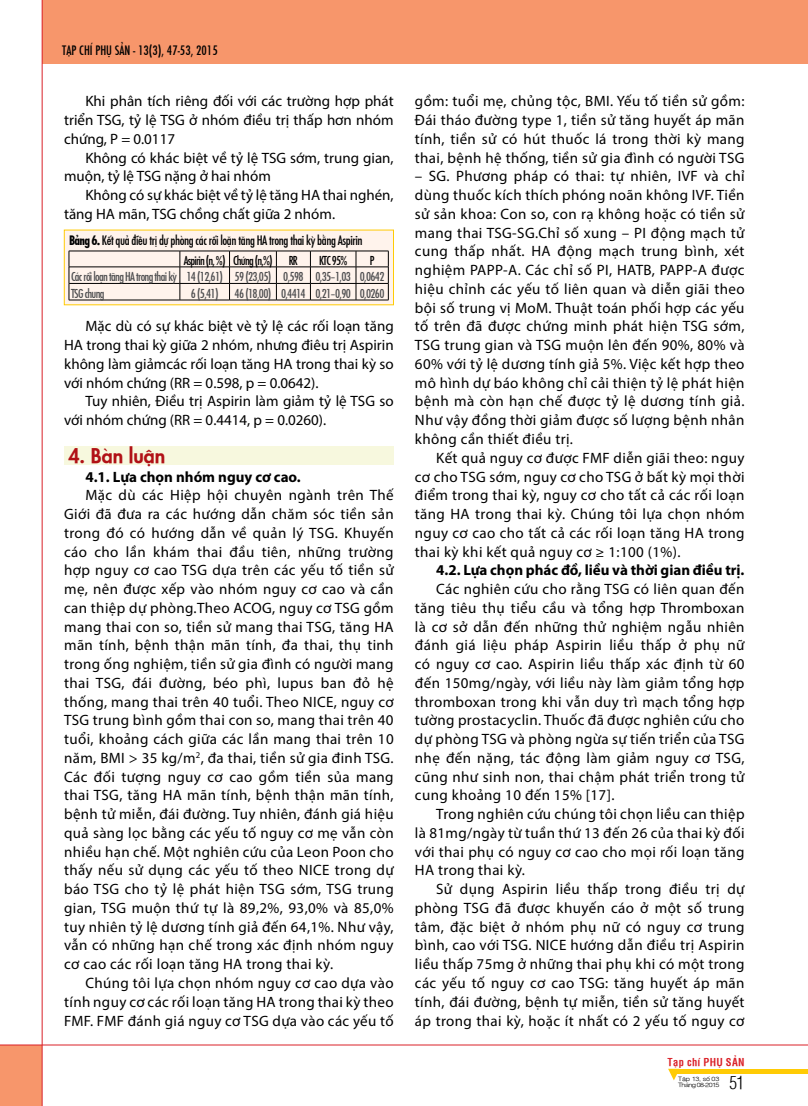
<style>
.page{position:relative;width:808px;height:1106px;background:#fff}
.page>*{position:absolute;margin:0;border:0;box-sizing:border-box;transform-origin:0 0}
.t1{font:800 19.5px "SFU Futura";color:#b11116}
.t2{font:300 condensed 17.55px "SFU Helvetica";color:#000}
.t3{font:15px/18.8px "Myriad Pro";letter-spacing:.025em;color:#000;text-align:justify}
.t4{font:15px/18.8px "Myriad Pro";color:#000}
.t5{font:700 15px "Myriad Pro";color:#000}
.t6{font:14.25px "SFU Function Condensed";letter-spacing:-.03em;color:#000}
.t7{font:14.25px "SFU Function Condensed";color:#000}
.t8{font:13.5px/16.5px "SFU Function Condensed";letter-spacing:-.05em;color:#4d4d4f}
.t9{font:13.5px "SFU Function Condensed";letter-spacing:-.06em;color:#000}
.t10{font:700 condensed 10.5px "SFU Helvetica";letter-spacing:.025em;color:#da2128}
.t11{font:300 6px/6px "SFU Helvetica";letter-spacing:-.085em;color:#000;scale:1.19 1}
.s1{font-family:"SFU Function";font-weight:700;font-stretch:condensed}
</style>
<div class="page">
<div style="left:43px;top:0;width:765px;height:63px;background:#f7966b"></div>
<div style="left:0;top:1045px;width:42px;height:61px;background:#f7966b"></div>
<svg style="left:668px;top:1068px;width:12px;height:12px"></svg>
<div style="left:674px;top:1068px;width:134px;height:5px;background:#ffcb05"></div>
<hr style="left:42px;top:0;width:1px;height:1106px;background:#da2128">
<hr style="left:0;top:1044px;width:808px;height:1px;background:#da2128">
<div style="left:64px;top:446px;width:329px;height:18px;background:#f7f8de"></div>
<div style="left:64px;top:230px;width:330px;height:75px;background:#fff3ec"></div>
<hr style="left:69px;top:251px;width:111px;height:1px;background:#000">
<hr style="left:180px;top:251px;width:49px;height:1px;background:#000">
<hr style="left:230px;top:251px;width:46px;height:1px;background:#000">
<hr style="left:276px;top:251px;width:34px;height:1px;background:#000">
<hr style="left:310px;top:251px;width:46px;height:1px;background:#000">
<hr style="left:356px;top:251px;width:32px;height:1px;background:#000">
<hr style="left:69px;top:267px;width:111px;height:1px;background:#000">
<hr style="left:180px;top:267px;width:49px;height:1px;background:#000">
<hr style="left:230px;top:267px;width:46px;height:1px;background:#000">
<hr style="left:276px;top:267px;width:34px;height:1px;background:#000">
<hr style="left:310px;top:267px;width:46px;height:1px;background:#000">
<hr style="left:356px;top:267px;width:32px;height:1px;background:#000">
<svg style="left:69px;top:251px;width:1px;height:49px"></svg>
<svg style="left:180px;top:251px;width:1px;height:49px"></svg>
<svg style="left:229px;top:251px;width:1px;height:49px"></svg>
<svg style="left:276px;top:251px;width:1px;height:49px"></svg>
<svg style="left:310px;top:251px;width:1px;height:49px"></svg>
<svg style="left:356px;top:251px;width:1px;height:49px"></svg>
<svg style="left:388px;top:251px;width:1px;height:49px"></svg>
<hr style="left:69px;top:283px;width:111px;height:1px;background:#000">
<hr style="left:180px;top:283px;width:49px;height:1px;background:#000">
<hr style="left:230px;top:283px;width:46px;height:1px;background:#000">
<hr style="left:276px;top:283px;width:34px;height:1px;background:#000">
<hr style="left:310px;top:283px;width:46px;height:1px;background:#000">
<hr style="left:356px;top:283px;width:32px;height:1px;background:#000">
<hr style="left:69px;top:300px;width:111px;height:1px;background:#000">
<hr style="left:180px;top:300px;width:49px;height:1px;background:#000">
<hr style="left:230px;top:300px;width:46px;height:1px;background:#000">
<hr style="left:276px;top:300px;width:34px;height:1px;background:#000">
<hr style="left:310px;top:300px;width:46px;height:1px;background:#000">
<hr style="left:356px;top:300px;width:32px;height:1px;background:#000">
<p class="t7" style="left:62px;top:39px;width:157px">TẠP CHÍ PHỤ SẢN - 13(3), 47-53, 2015</p>
<p class="t3" style="left:64px;top:92px;width:331px;text-indent:21px">Khi phân tích riêng đối với các trường hợp phát triển TSG, tỷ lệ TSG ở nhóm điều trị thấp hơn nhóm chứng, P = 0.0117</p>
<p class="t4" style="left:64px;top:148px;width:331px;text-indent:21px">Không có khác biệt về tỷ lệ TSG sớm, trung gian, muộn, tỷ lệ TSG nặng ở hai nhóm</p>
<p class="t4" style="left:64px;top:185px;width:331px;text-indent:21px">Không có sự khác biệt về tỷ lệ tăng HA thai nghén, tăng HA mãn, TSG chồng chất giữa 2 nhóm.</p>
<p class="t6" style="left:69px;top:229px;width:295px"><span class="s1">Bảng 6.</span> Kết quả điều trị dự phòng các rối loặn tăng HA trong thai kỳ bằng Aspirin</p>
<p class="t9" style="left:184px;top:250px;width:116px">Aspirin (n, %) Chứng (n,%) RR</p>
<p class="t9" style="left:319px;top:250px;width:30px">KTC 95%</p>
<p class="t9" style="left:370px;top:250px;width:6px">P</p>
<p class="t8" style="left:71px;top:267px;width:315px">Các rối loạn tăng HA trong thai kỳ 14 (12,61) 59 (23,05) 0,598 0,35–1,03 0,0642<br>TSG chung</p>
<p class="t8" style="left:191px;top:283px;width:195px">6 (5,41) 46 (18,00) 0,4414 0,21–0,90 0,0260</p>
<p class="t3" style="left:64px;top:317px;width:331px;text-indent:21px">Mặc dù có sự khác biệt vè tỷ lệ các rối loạn tăng HA trong thai kỳ giữa 2 nhóm, nhưng điêu trị Aspirin không làm giảmcác rối loạn tăng HA trong thai kỳ so với nhóm chứng (RR = 0.598, p = 0.0642).</p>
<p class="t4" style="left:64px;top:392px;width:331px;text-indent:21px">Tuy nhiên, Điều trị Aspirin làm giảm tỷ lệ TSG so với nhóm chứng (RR = 0.4414, p = 0.0260).</p>
<h1 class="t1" style="left:68px;top:439px;width:99px">4. Bàn luận</h1>
<p class="t5" style="left:85px;top:466px;width:217px">4.1. Lựa chọn nhóm nguy cơ cao.</p>
<p class="t3" style="left:64px;top:485px;width:331px;text-indent:21px">Mặc dù các Hiệp hội chuyên ngành trên Thế Giới đã đưa ra các hướng dẫn chăm sóc tiền sản trong đó có hướng dẫn về quản lý TSG. Khuyến cáo cho lần khám thai đầu tiên, những trường hợp nguy cơ cao TSG dựa trên các yếu tố tiền sử mẹ, nên được xếp vào nhóm nguy cơ cao và cần can thiệp dự phòng.Theo ACOG, nguy cơ TSG gồm mang thai con so, tiền sử mang thai TSG, tăng HA mãn tính, bệnh thận mãn tính, đa thai, thụ tinh trong ống nghiệm, tiền sử gia đình có người mang thai TSG, đái đường, béo phì, lupus ban đỏ hệ thống, mang thai trên 40 tuổi. Theo NICE, nguy cơ TSG trung bình gồm thai con so, mang thai trên 40 tuổi, khoảng cách giữa các lần mang thai trên 10 năm, BMI &gt; 35 kg/m<sup>2</sup>, đa thai, tiền sử gia đinh TSG.<br>Các đối tượng nguy cơ cao gồm tiền sủa mang thai TSG, tăng HA mãn tính, bệnh thận mãn tính, bệnh tử miễn, đái đường. Tuy nhiên, đánh giá hiệu quả sàng lọc bằng các yếu tố nguy cơ mẹ vẫn còn nhiều hạn chế. Một nghiên cứu của Leon Poon cho thấy nếu sử dụng các yếu tố theo NICE trong dự báo TSG cho tỷ lệ phát hiện TSG sớm, TSG trung gian, TSG muộn thứ tự là 89,2%, 93,0% và 85,0% tuy nhiên tỷ lệ dương tính giả đến 64,1%. Như vậy, vẫn có những hạn chế trong xác định nhóm nguy cơ cao các rối loạn tăng HA trong thai kỳ.</p>
<p class="t3" style="left:64px;top:973px;width:331px;text-indent:21px">Chúng tôi lựa chọn nhóm nguy cơ cao dựa vào tính nguy cơ các rối loạn tăng HA trong thai kỳ theo FMF. FMF đánh giá nguy cơ TSG dựa vào các yếu tố</p>
<p class="t3" style="left:415px;top:92px;width:331px">gồm: tuổi mẹ, chủng tộc, BMI. Yếu tố tiền sử gồm:<br>Đái tháo đường type 1, tiền sử tăng huyết áp mãn tính, tiền sử có hút thuốc lá trong thời kỳ mang thai, bệnh hệ thống, tiền sử gia đình có người TSG</p>
<p class="t3" style="left:415px;top:167px;width:331px">– SG. Phương pháp có thai: tự nhiên, IVF và chỉ dùng thuốc kích thích phóng noãn không IVF. Tiền sử sản khoa: Con so, con rạ không hoặc có tiền sử mang thai TSG-SG.Chỉ số xung – PI động mạch tử cung thấp nhất. HA động mạch trung bình, xét nghiệm PAPP-A. Các chỉ số PI, HATB, PAPP-A được hiệu chỉnh các yếu tố liên quan và diễn giãi theo bội số trung vị MoM. Thuật toán phối hợp các yếu tố trên đã được chứng minh phát hiện TSG sớm, TSG trung gian và TSG muộn lên đến 90%, 80% và 60% với tỷ lệ dương tính giả 5%. Việc kết hợp theo mô hình dự báo không chỉ cải thiện tỷ lệ phát hiện bệnh mà còn hạn chế được tỷ lệ dương tính giả.<br>Như vậy đồng thời giảm được số lượng bệnh nhân không cần thiết điều trị.</p>
<p class="t3" style="left:415px;top:448px;width:331px;text-indent:21px">Kết quả nguy cơ được FMF diễn giãi theo: nguy cơ cho TSG sớm, nguy cơ cho TSG ở bất kỳ mọi thời điểm trong thai kỳ, nguy cơ cho tất cả các rối loạn tăng HA trong thai kỳ. Chúng tôi lựa chọn nhóm nguy cơ cao cho tất cả các rối loạn tăng HA trong thai kỳ khi kết quả nguy cơ ≥ 1:100 (1%).</p>
<p class="t5" style="left:436px;top:560px;width:310px">4.2. Lựa chọn phác đồ, liều và thời gian điều trị.</p>
<p class="t3" style="left:415px;top:579px;width:331px;text-indent:21px">Các nghiên cứu cho rằng TSG có liên quan đến tăng tiêu thụ tiểu cầu và tổng hợp Thromboxan là cơ sở dẫn đến những thử nghiệm ngẫu nhiên đánh giá liệu pháp Aspirin liều thấp ở phụ nữ có nguy cơ cao. Aspirin liều thấp xác định từ 60 đến 150mg/ngày, với liều này làm giảm tổng hợp thromboxan trong khi vẫn duy trì mạch tổng hợp tường prostacyclin. Thuốc đã được nghiên cứu cho dự phòng TSG và phòng ngừa sự tiến triển của TSG nhẹ đến nặng, tác động làm giảm nguy cơ TSG, cũng như sinh non, thai chậm phát triển trong tử cung khoảng 10 đến 15% [17].</p>
<p class="t3" style="left:415px;top:804px;width:331px;text-indent:21px">Trong nghiên cứu chúng tôi chọn liều can thiệp là 81mg/ngày từ tuần thứ 13 đến 26 của thai kỳ đối với thai phụ có nguy cơ cao cho mọi rối loạn tăng HA trong thai kỳ.</p>
<p class="t3" style="left:415px;top:879px;width:331px;text-indent:21px">Sử dụng Aspirin liều thấp trong điều trị dự phòng TSG đã được khuyến cáo ở một số trung tâm, đặc biệt ở nhóm phụ nữ có nguy cơ trung bình, cao với TSG. NICE hướng dẫn điều trị Aspirin liều thấp 75mg ở những thai phụ khi có một trong các yếu tố nguy cơ cao TSG: tăng huyết áp mãn tính, đái đường, bệnh tự miễn, tiền sử tăng huyết áp trong thai kỳ, hoặc ít nhất có 2 yếu tố nguy cơ</p>
<p class="t10" style="left:668px;top:1054px;width:78px">Tạp chí PHỤ SẢN</p>
<p class="t2" style="left:729px;top:1069px;width:16px">51</p>
<p class="t11" style="left:678px;top:1075px;width:36px">Tập 13, số 03<br>Tháng 08-2015</p>
</div>
